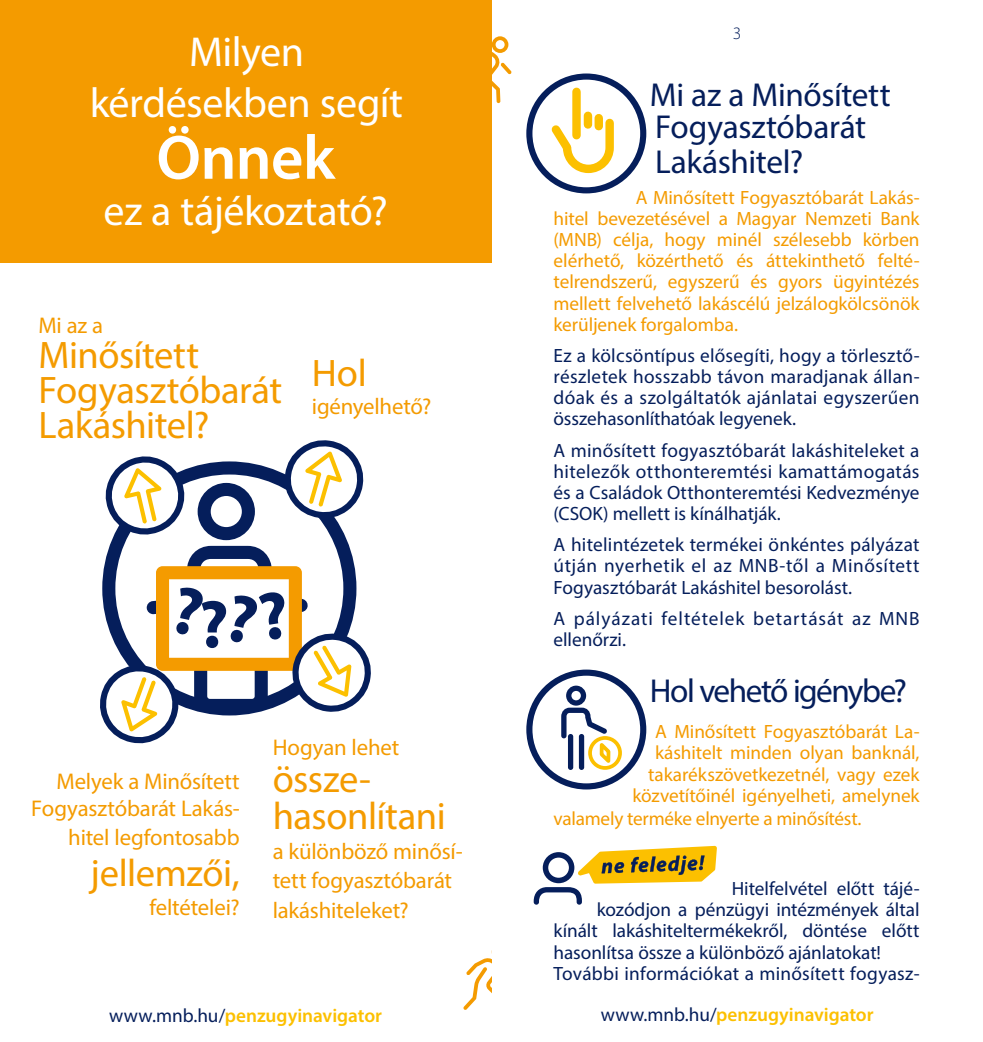
<style>
.page{position:relative;width:983px;height:1042px;background:#fff}
.page>*{position:absolute;margin:0;border:0;box-sizing:border-box;transform-origin:0 0}
.t1{font:600 63px "Myriad Pro";letter-spacing:-.01em;color:#fff}
.t2{font:42px/50.4px "Myriad Pro";letter-spacing:-.01em;color:#fff;text-align:center}
.t3{font:38.5px/35px "Myriad Pro";letter-spacing:-.01em;color:#f49b00}
.t4{font:33.25px/31.5px "Myriad Pro";letter-spacing:-.015em;color:#051e5b}
.t5{font:33.25px "Myriad Pro";letter-spacing:-.045em;color:#051e5b}
.t6{font:22.75px/29.8px "Myriad Pro";letter-spacing:-.005em;color:#f49b00}
.P1{font:19.25px/21.2px "Myriad Pro";letter-spacing:.005em;color:#051e5b;text-align:justify}
.P_vilagos{font:19.25px/21.2px "Myriad Pro";letter-spacing:-.005em;color:#f49b00;text-align:justify}
.P_vilagos-2{font:19.25px "Myriad Pro";letter-spacing:-.005em;color:#051e5b}
.t7{font:600 19.25px "Myriad Pro";letter-spacing:-.005em;color:#fcc000}
.P1-2{font:19.25px/21.2px "Myriad Pro";letter-spacing:.05em;color:#051e5b}
.t8{font:300 17.5px "Myriad Pro";color:#051e5b}
.s1{font-weight:400;color:#051e5b}
</style>
<div class="page">
<svg style="left:491px;top:36px;width:20px;height:67px"></svg>
<svg style="left:463px;top:958px;width:28px;height:52px"></svg>
<svg style="left:544px;top:83px;width:74px;height:94px"></svg>
<div style="left:526px;top:73px;width:120px;height:120px;border:6px solid #051e5b;border-radius:50%"></div>
<svg style="left:561px;top:685px;width:62px;height:86px"></svg>
<div style="left:526px;top:669px;width:120px;height:120px;border:6px solid #051e5b;border-radius:50%"></div>
<svg style="left:533px;top:846px;width:183px;height:58px"></svg>
<div style="left:0;top:0;width:491px;height:263px;background:#f49b00"></div>
<svg style="left:109px;top:461px;width:240px;height:85px"></svg>
<svg style="left:105px;top:456px;width:85px;height:84px"></svg>
<svg style="left:280px;top:440px;width:84px;height:82px"></svg>
<svg style="left:100px;top:546px;width:271px;height:197px"></svg>
<p class="t2" style="left:90px;top:26px;width:315px">Milyen kérdésekben segít</p>
<p class="t1" style="left:156px;top:117px;width:180px">Önnek</p>
<p class="t2" style="left:104px;top:185px;width:286px">ez a tájékoztató?</p>
<p class="t6" style="left:38px;top:310px;width:66px">Mi az a</p>
<p class="t3" style="left:38px;top:337px;width:245px">Minősített<br>Fogyasztóbarát<br>Lakáshitel?</p>
<p class="t3" style="left:312px;top:355px;width:56px">Hol</p>
<p class="t6" style="left:312px;top:391px;width:121px">igényelhető?</p>
<p class="t6" style="left:31px;top:767px;width:210px;line-height:27.3px;text-align:right">Melyek a Minősített<br>Fogyasztóbarát Lakás-</p>
<p class="t6" style="left:68px;top:822px;width:173px">hitel legfontosabb</p>
<p class="t3" style="left:91px;top:855px;width:150px">jellemzői,</p>
<p class="t6" style="left:149px;top:892px;width:92px">feltételei?</p>
<p class="t6" style="left:272px;top:732px;width:128px">Hogyan lehet</p>
<p class="t3" style="left:272px;top:760px;width:174px;line-height:36.8px">össze&shy;hasonlítani</p>
<p class="t6" style="left:272px;top:835px;width:191px">a különböző minősí&shy;tett fogyasztóbarát lakáshiteleket?</p>
<p class="t8" style="left:732px;top:23px;width:10px">3</p>
<h1 class="t4" style="left:649px;top:79px;width:242px">Mi az a Minősített<br>Fogyasztóbarát</h1>
<h1 class="t4" style="left:655px;top:145px;width:149px">Lakáshitel?</h1>
<p class="P_vilagos" style="left:553px;top:186px;width:367px;text-indent:82px">A Minősített Fogyasztóbarát Lakás&shy;hitel bevezetésével a Magyar Nemzeti Bank (MNB) célja, hogy minél szélesebb körben elérhető, közérthető és áttekinthető felté&shy;telrendszerű, egyszerű és gyors ügyintézés mellett felvehető lakáscélú jelzálogkölcsönök kerüljenek forgalomba.</p>
<p class="P1" style="left:553px;top:344px;width:367px">Ez a kölcsöntípus elősegíti, hogy a törlesztő&shy;részletek hosszabb távon maradjanak állan&shy;dóak és a szolgáltatók ajánlatai egyszerűen összehasonlíthatóak legyenek.</p>
<p class="P1" style="left:553px;top:439px;width:367px">A minősített fogyasztóbarát lakáshiteleket a hitelezők otthonteremtési kamattámogatás és a Családok Otthonteremtési Kedvezménye (CSOK) mellett is kínálhatják.</p>
<p class="P1" style="left:553px;top:534px;width:367px">A hitelintézetek termékei önkéntes pályázat útján nyerhetik el az MNB-től a Minősített Fogyasztóbarát Lakáshitel besorolást.</p>
<p class="P1-2" style="left:553px;top:607px;width:367px">A pályázati feltételek betartását az MNB ellenőrzi.</p>
<h2 class="t5" style="left:649px;top:670px;width:258px">Hol vehető igénybe?</h2>
<p class="P_vilagos" style="left:632px;top:721px;width:289px;text-align:right">A Minősített Fogyasztóbarát La&shy;káshitelt minden olyan banknál, takarékszövetkezetnél, vagy ezek közvetítőinél igényelheti, amelynek</p>
<p class="P_vilagos" style="left:553px;top:808px;width:309px">valamely terméke elnyerte a minősítést.</p>
<p class="P_vilagos-2" style="left:731px;top:876px;width:189px">Hitelfelvétel előtt tájé-</p>
<p class="P_vilagos-2" style="left:596px;top:898px;width:324px">kozódjon a pénzügyi intézmények által</p>
<p class="P_vilagos-2" style="left:553px;top:919px;width:367px">kínált lakáshiteltermékekről, döntése előtt</p>
<p class="P_vilagos-2" style="left:553px;top:940px;width:329px">hasonlítsa össze a különböző ajánlatokat!</p>
<p class="P1" style="left:553px;top:962px;width:367px">További információkat a minősített fogyasz-</p>
<p class="t7" style="left:109px;top:1003px;width:274px"><span class="s1">www.mnb.hu/</span>penzugyinavigator</p>
<p class="t7" style="left:600px;top:1002px;width:274px"><span class="s1">www.mnb.hu/</span>penzugyinavigator</p>
</div>
